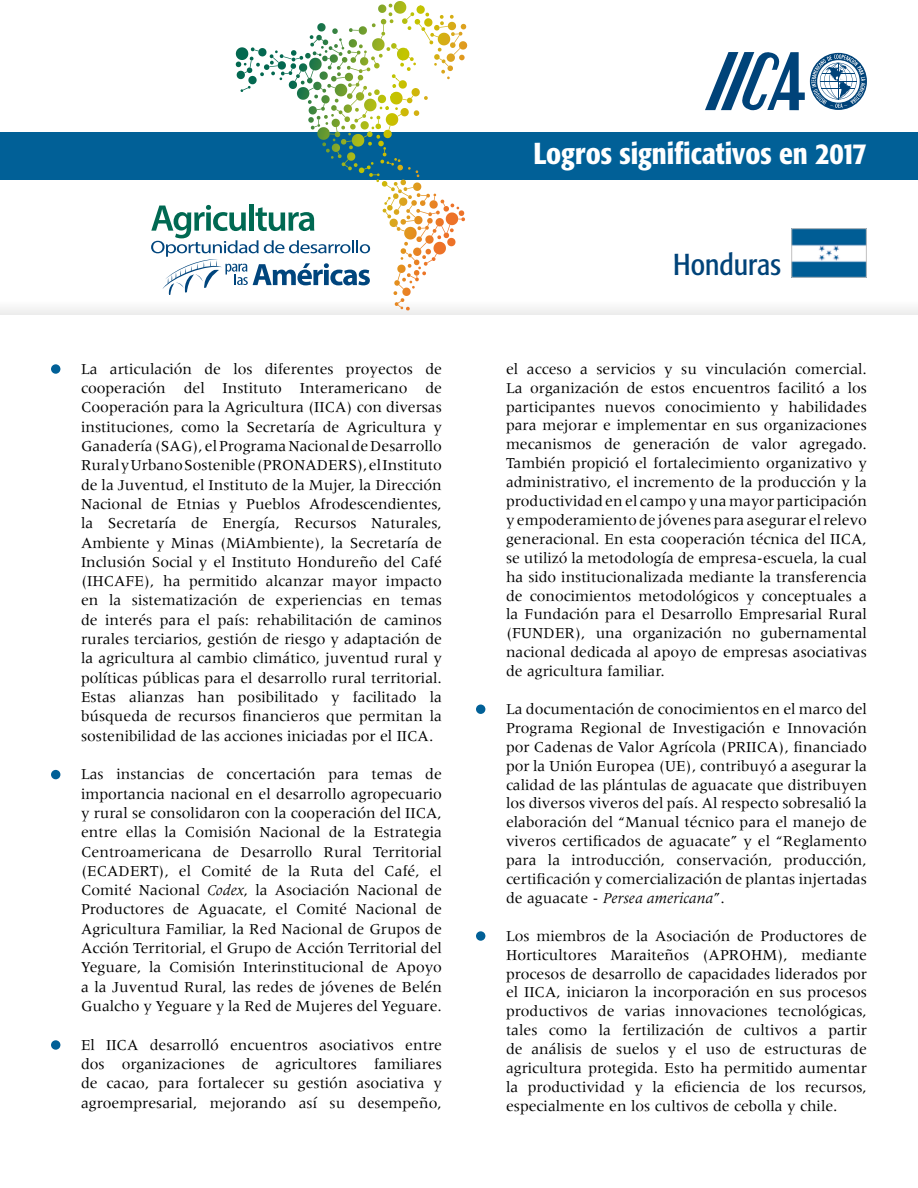
<style>
.page{position:relative;width:918px;height:1188px;background:#fff}
.page>*{position:absolute;margin:0;border:0;box-sizing:border-box;transform-origin:0 0}
.t1{font:500 condensed 30px "Formata";color:#fff}
.t2{font:condensed 30px "Formata";color:#004379}
.t3{font:15.75px/18.9px "Meridien";color:#000;text-align:justify}
.s1{font-style:italic}
</style>
<div class="page">
<div style="left:0;top:300px;width:918px;height:15px;background:#f4f4f4"></div>
<svg style="left:705px;top:52px;width:162px;height:59px"></svg>
<div style="left:0;top:132px;width:918px;height:48px;background:#016097"></div>
<svg style="left:151px;top:1px;width:316px;height:309px"></svg>
<div style="left:51px;top:364px;width:9px;height:10px;background:#016097;border-radius:50%"></div>
<div style="left:51px;top:770px;width:9px;height:9px;background:#016097;border-radius:50%"></div>
<div style="left:51px;top:1040px;width:9px;height:10px;background:#016097;border-radius:50%"></div>
<img style="left:794px;top:230px;width:71px;height:46px">
<div style="left:792px;top:228px;width:75px;height:50px;border:1px solid #c1c0c0"></div>
<div style="left:476px;top:705px;width:9px;height:9px;background:#016097;border-radius:50%"></div>
<div style="left:476px;top:931px;width:9px;height:10px;background:#016097;border-radius:50%"></div>
<p class="t3" style="left:81px;top:359px;width:362px;line-height:19.4px">La articulación de los diferentes proyectos de cooperación del Instituto Interamericano de Cooperación para la Agricultura (IICA) con diversas instituciones, como la Secretaría de Agricultura y Ganadería (SAG), el Programa Nacional de Desarrollo Rural y Urbano Sostenible (PRONADERS), el Instituto de la Juventud, el Instituto de la Mujer, la Dirección Nacional de Etnias y Pueblos Afrodescendientes, la Secretaría de Energía, Recursos Naturales, Ambiente y Minas (MiAmbiente), la Secretaría de Inclusión Social y el Instituto Hondureño del Café (IHCAFE), ha permitido alcanzar mayor impacto en la sistematización de experiencias en temas de interés para el país: rehabilitación de caminos rurales terciarios, gestión de riesgo y adaptación de la agricultura al cambio climático, juventud rural y políticas públicas para el desarrollo rural territorial.<br>Estas alianzas han posibilitado y facilitado la búsqueda de recursos financieros que permitan la sostenibilidad de las acciones iniciadas por el IICA.</p>
<p class="t3" style="left:81px;top:765px;width:363px;line-height:19.4px">Las instancias de concertación para temas de importancia nacional en el desarrollo agropecuario y rural se consolidaron con la cooperación del IICA, entre ellas la Comisión Nacional de la Estrategia Centroamericana de Desarrollo Rural Territorial (ECADERT), el Comité de la Ruta del Café, el Comité Nacional <span class="s1">Codex</span>, la Asociación Nacional de Productores de Aguacate, el Comité Nacional de Agricultura Familiar, la Red Nacional de Grupos de Acción Territorial, el Grupo de Acción Territorial del Yeguare, la Comisión Interinstitucional de Apoyo a la Juventud Rural, las redes de jóvenes de Belén Gualcho y Yeguare y la Red de Mujeres del Yeguare.</p>
<p class="t3" style="left:81px;top:1035px;width:362px;line-height:19.4px">El IICA desarrolló encuentros asociativos entre dos organizaciones de agricultores familiares de cacao, para fortalecer su gestión asociativa y agroempresarial, mejorando así su desempeño,</p>
<h1 class="t1" style="left:533px;top:135px;width:335px">Logros significativos en 2017</h1>
<h1 class="t2" style="left:673px;top:247px;width:109px">Honduras</h1>
<p class="t3" style="left:506px;top:359px;width:363px">el acceso a servicios y su vinculación comercial.<br>La organización de estos encuentros facilitó a los participantes nuevos conocimiento y habilidades para mejorar e implementar en sus organizaciones mecanismos de generación de valor agregado.<br>También propició el fortalecimiento organizativo y administrativo, el incremento de la producción y la productividad en el campo y una mayor participación y empoderamiento de jóvenes para asegurar el relevo generacional. En esta cooperación técnica del IICA, se utilizó la metodología de empresa-escuela, la cual ha sido institucionalizada mediante la transferencia de conocimientos metodológicos y conceptuales a la Fundación para el Desarrollo Empresarial Rural (FUNDER), una organización no gubernamental nacional dedicada al apoyo de empresas asociativas de agricultura familiar.</p>
<p class="t3" style="left:506px;top:699px;width:363px">La documentación de conocimientos en el marco del Programa Regional de Investigación e Innovación por Cadenas de Valor Agrícola (PRIICA), financiado por la Unión Europea (UE), contribuyó a asegurar la calidad de las plántulas de aguacate que distribuyen los diversos viveros del país. Al respecto sobresalió la elaboración del “Manual técnico para el manejo de viveros certificados de aguacate” y el “Reglamento para la introducción, conservación, producción, certificación y comercialización de plantas injertadas de aguacate - <span class="s1">Persea americana</span>”.</p>
<p class="t3" style="left:506px;top:926px;width:363px">Los miembros de la Asociación de Productores de Horticultores Maraiteños (APROHM), mediante procesos de desarrollo de capacidades liderados por el IICA, iniciaron la incorporación en sus procesos productivos de varias innovaciones tecnológicas, tales como la fertilización de cultivos a partir de análisis de suelos y el uso de estructuras de agricultura protegida. Esto ha permitido aumentar la productividad y la eficiencia de los recursos, especialmente en los cultivos de cebolla y chile.</p>
</div>
